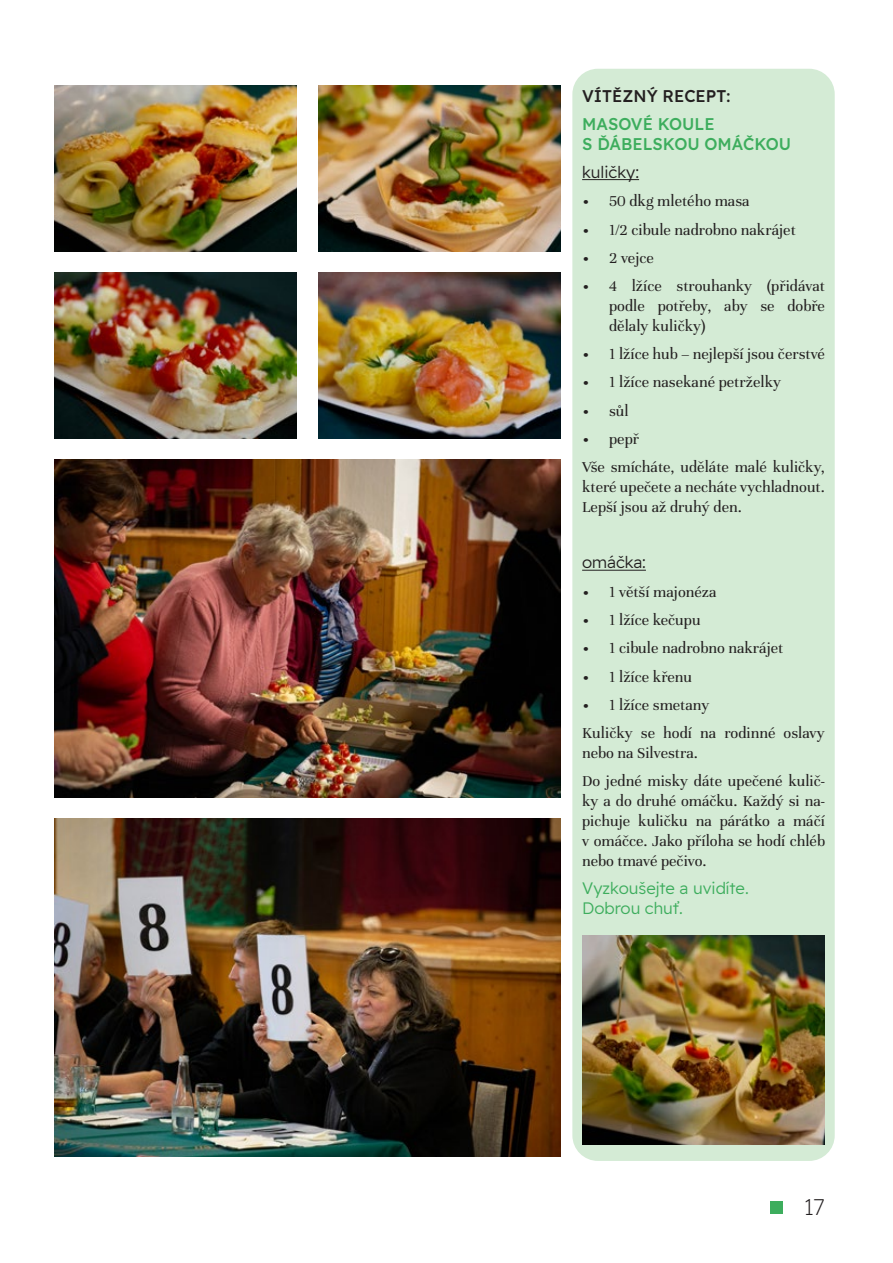
<style>
.page{position:relative;width:893px;height:1263px;background:#fff}
.page>*{position:absolute;margin:0;border:0;box-sizing:border-box;transform-origin:0 0}
.t1{font:200 22.5px "Readex Pro";color:#231f20}
.t2{font:16.5px/19.8px "Unna";color:#231f20}
.t3{font:300 16.5px/19.8px "Readex Pro";color:#3dad5d}
.t4{font:500 16.5px/19.8px "Readex Pro";color:#3dad5d}
.t5{font:300 16.5px "Readex Pro";color:#231f20}
.t6{font:500 16.5px "Readex Pro";color:#231f20}
</style>
<div class="page">
<div style="left:770px;top:1201px;width:12px;height:12px;background:#3dad5d"></div>
<div style="left:572px;top:69px;width:263px;height:1092px;background:#d4ebd5;border-radius:26px"></div>
<hr style="left:582px;top:179px;width:57px;height:1px;background:#231f20">
<hr style="left:582px;top:570px;width:64px;height:1px;background:#231f20">
<img style="left:54px;top:459px;width:507px;height:338px">
<img style="left:582px;top:935px;width:243px;height:209px">
<img style="left:318px;top:272px;width:243px;height:166px">
<img style="left:318px;top:85px;width:243px;height:166px">
<img style="left:54px;top:85px;width:243px;height:166px">
<img style="left:54px;top:272px;width:243px;height:166px">
<img style="left:54px;top:819px;width:507px;height:338px">
<p class="t6" style="left:582px;top:86px;width:150px">VÍTĚZNÝ RECEPT:</p>
<p class="t4" style="left:582px;top:114px;width:211px">MASOVÉ KOULE<br>S ĎÁBELSKOU OMÁČKOU</p>
<p class="t5" style="left:582px;top:159px;width:58px">kuličky:</p>
<p class="t2" style="left:582px;top:190px;width:169px">• 50 dkg mletého masa</p>
<p class="t2" style="left:582px;top:218px;width:215px">• 1/2 cibule nadrobno nakrájet</p>
<p class="t2" style="left:582px;top:247px;width:73px">• 2 vejce</p>
<p class="t2" style="left:609px;top:275px;width:217px;text-align:justify;text-indent:-27px">• 4 lžíce strouhanky (přidávat podle potřeby, aby se dobře dělaly kuličky)</p>
<p class="t2" style="left:582px;top:343px;width:244px">• 1 lžíce hub – nejlepší jsou čerstvé</p>
<p class="t2" style="left:582px;top:371px;width:200px">• 1 lžíce nasekané petrželky</p>
<p class="t2" style="left:582px;top:400px;width:48px">• sůl</p>
<p class="t2" style="left:582px;top:424px;width:244px;line-height:28.3px">• pepř<br>Vše smícháte, uděláte malé kuličky,</p>
<p class="t2" style="left:582px;top:476px;width:244px">které upečete a necháte vychladnout.<br>Lepší jsou až druhý den.</p>
<p class="t5" style="left:582px;top:550px;width:65px">omáčka:</p>
<p class="t2" style="left:582px;top:581px;width:136px">• 1 větší majonéza</p>
<p class="t2" style="left:582px;top:609px;width:120px">• 1 lžíce kečupu</p>
<p class="t2" style="left:582px;top:637px;width:203px">• 1 cibule nadrobno nakrájet</p>
<p class="t2" style="left:582px;top:666px;width:112px">• 1 lžíce křenu</p>
<p class="t2" style="left:582px;top:690px;width:244px;line-height:28.3px">• 1 lžíce smetany<br>Kuličky se hodí na rodinné oslavy</p>
<p class="t2" style="left:582px;top:738px;width:244px;line-height:28.3px">nebo na Silvestra.<br>Do jedné misky dáte upečené kulič-</p>
<p class="t2" style="left:582px;top:790px;width:244px;text-align:justify">ky a do druhé omáčku. Každý si na&shy;pichuje kuličku na párátko a máčí v omáčce. Jako příloha se hodí chléb nebo tmavé pečivo.</p>
<p class="t3" style="left:582px;top:879px;width:168px">Vyzkoušejte a uvidíte.<br>Dobrou chuť.</p>
<h1 class="t1" style="left:804px;top:1189px;width:22px">17</h1>
</div>
